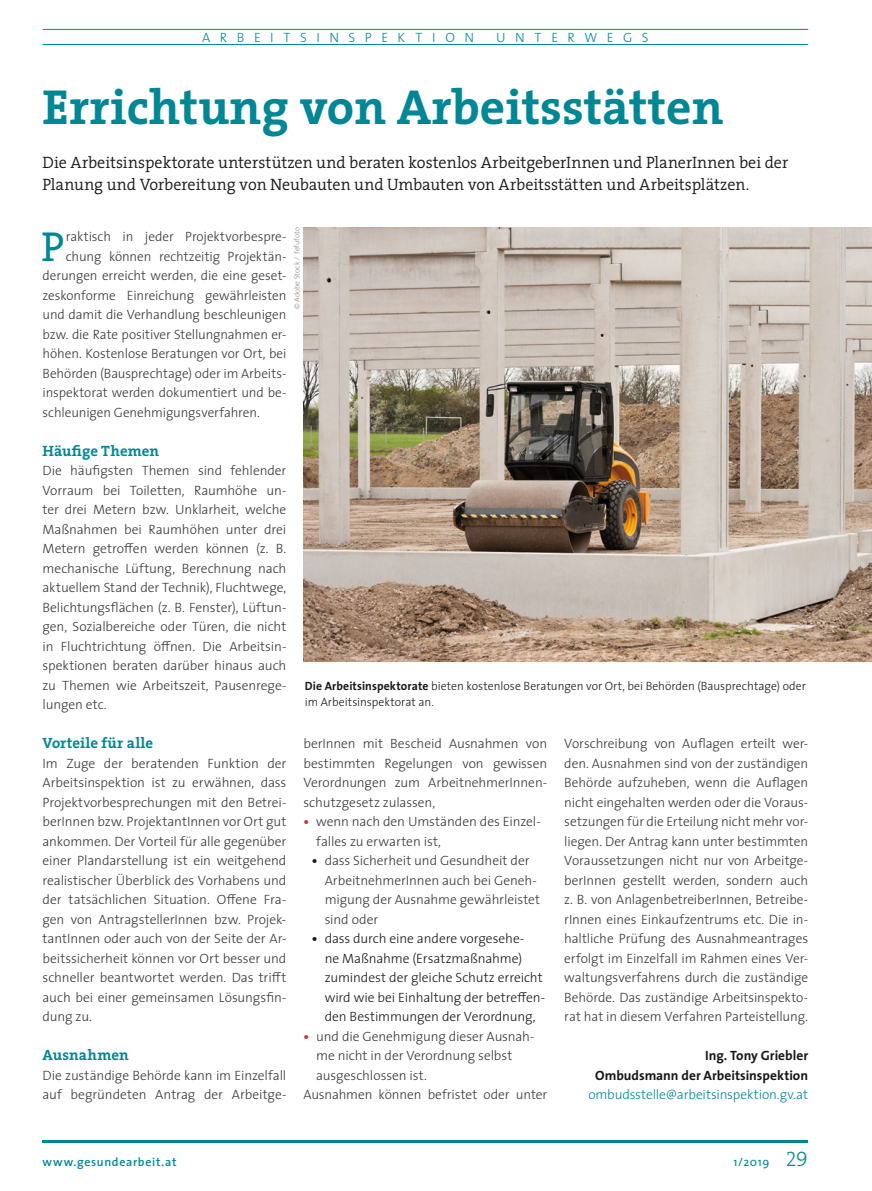
<style>
.page{position:relative;width:872px;height:1191px;background:#fff}
.page>*{position:absolute;margin:0;border:0;box-sizing:border-box;transform-origin:0 0}
.t1{font:700 49.5px "The Serif";color:#008795}
.t2{font:42.45px "The Serif";color:#008795}
.t3{font:300 16.5px/22.5px "The Serif";letter-spacing:-.005em;color:#1a171c}
.t4{font:700 15px "The Serif";letter-spacing:.005em;color:#008795}
.t5{font:300 13.5px/19.5px "The Sans";letter-spacing:-.01em;color:#38373a;text-align:justify}
.t6{font:300 13.5px/19.5px "The Sans";letter-spacing:-.01em;color:#1a171c}
.t7{font:700 13.5px/19.5px "The Sans";color:#1a171c;text-align:right}
.t8{font:300 13.5px "The Sans";letter-spacing:-.01em;color:#008795}
.t9{font:300 13.5px "The Sans";letter-spacing:.71em;color:#008795}
.t10{font:300 13.5px "The Sans";letter-spacing:.705em;color:#008795}
.t11{font:300 12px/16.5px "The Sans";color:#1a171c}
.t12{font:600 12px "The Sans";letter-spacing:.06em;color:#008795}
.t13{font:12px "The Sans";color:#008795}
.t14{font:300 7.5px "The Sans";color:#888785}
.s1{font-weight:700}
.s2{font-weight:700;color:#c73642}
.s3{font-weight:700;color:#1a171c}
.s4{font-family:"The Serif Light Caps";font-size:21px}
</style>
<div class="page">
<hr style="left:43px;top:1140px;width:765px;height:2px;background:#008795">
<hr style="left:43px;top:29px;width:765px;height:1px;background:#008795">
<hr style="left:43px;top:44px;width:765px;height:1px;background:#008795">
<img style="left:304px;top:227px;width:568px;height:434px">
<p class="t9" style="left:202px;top:26px;width:274px">ARBEITSINSPEKTION</p>
<p class="t10" style="left:496px;top:26px;width:154px">UNTERWEGS</p>
<h1 class="t1" style="left:43px;top:66px;width:682px">Errichtung von Arbeitsstätten</h1>
<p class="t3" style="left:43px;top:150px;width:747px">Die Arbeitsinspektorate unterstützen und beraten kostenlos ArbeitgeberInnen und PlanerInnen bei der<br>Planung und Vorbereitung von Neubauten und Umbauten von Arbeitsstätten und Arbeitsplätzen.</p>
<h2 class="t2" style="left:41px;top:211px;width:24px">P</h2>
<p class="t5" style="left:66px;top:226px;width:222px">raktisch in jeder Projektvorbespre-</p>
<p class="t5" style="left:66px;top:246px;width:222px">chung können rechtzeitig Projektän-</p>
<p class="t5" style="left:43px;top:265px;width:245px">derungen erreicht werden, die eine geset-</p>
<p class="t5" style="left:43px;top:285px;width:245px">zeskonforme Einreichung gewährleisten</p>
<p class="t5" style="left:43px;top:304px;width:245px">und damit die Verhandlung beschleunigen</p>
<p class="t5" style="left:43px;top:324px;width:245px">bzw. die Rate positiver Stellungnahmen er-</p>
<p class="t5" style="left:43px;top:343px;width:245px">höhen. Kostenlose Beratungen vor Ort, bei</p>
<p class="t5" style="left:43px;top:363px;width:245px">Behörden (Bausprechtage) oder im Arbeits-</p>
<p class="t5" style="left:43px;top:382px;width:245px">inspektorat werden dokumentiert und be-</p>
<p class="t5" style="left:43px;top:402px;width:219px">schleunigen Genehmigungsverfahren.</p>
<p class="t4" style="left:43px;top:438px;width:118px">Häufige Themen</p>
<p class="t5" style="left:43px;top:460px;width:245px">Die häufigsten Themen sind fehlender Vorraum bei Toiletten, Raumhöhe un&shy;ter drei Metern bzw. Unklarheit, welche Maßnahmen bei Raumhöhen unter drei Metern getroffen werden können (z. B. mechanische Lüftung, Berechnung nach aktuellem Stand der Technik), Fluchtwege, Belichtungsflächen (z. B. Fenster), Lüftun&shy;gen, Sozialbereiche oder Türen, die nicht in Fluchtrichtung öffnen. Die Arbeitsin&shy;spektionen beraten darüber hinaus auch zu Themen wie Arbeitszeit, Pausenrege&shy;lungen etc.</p>
<p class="t4" style="left:43px;top:730px;width:112px">Vorteile für alle</p>
<p class="t5" style="left:43px;top:753px;width:245px">Im Zuge der beratenden Funktion der Arbeitsinspektion ist zu erwähnen, dass Projektvorbesprechungen mit den Betrei&shy;berInnen bzw. ProjektantInnen vor Ort gut ankommen. Der Vorteil für alle gegenüber einer Plandarstellung ist ein weitgehend realistischer Überblick des Vorhabens und der tatsächlichen Situation. Offene Fra&shy;gen von AntragstellerInnen bzw. Projek&shy;tantInnen oder auch von der Seite der Ar&shy;beitssicherheit können vor Ort besser und schneller beantwortet werden. Das trifft auch bei einer gemeinsamen Lösungsfin&shy;dung zu.</p>
<p class="t4" style="left:43px;top:1042px;width:88px">Ausnahmen</p>
<p class="t5" style="left:43px;top:1065px;width:245px">Die zuständige Behörde kann im Einzelfall auf begründeten Antrag der Arbeitge-</p>
<p class="t14" style="left:291px;top:309px;width:83px;rotate:-90deg">© Adobe Stock / fefufoto</p>
<p class="t11" style="left:305px;top:677px;width:502px"><span class="s1">Die Arbeitsinspektorate</span> bieten kostenlose Beratungen vor Ort, bei Behörden (Bausprechtage) oder im Arbeitsinspektorat an.</p>
<p class="t5" style="left:303px;top:733px;width:245px">berInnen mit Bescheid Ausnahmen von bestimmten Regelungen von gewissen Verordnungen zum ArbeitnehmerInnen&shy;schutzgesetz zulassen,</p>
<p class="t5" style="left:316px;top:811px;width:226px;text-indent:-13px"><span class="s2">•</span> wenn nach den Umständen des Einzel&shy;falles zu erwarten ist,</p>
<p class="t5" style="left:325px;top:850px;width:217px;text-align:left;text-indent:-13px"><span class="s3">•</span> dass Sicherheit und Gesundheit der<br>ArbeitnehmerInnen auch bei Geneh&shy;migung der Ausnahme gewährleistet sind oder</p>
<p class="t6" style="left:325px;top:928px;width:222px;text-indent:-13px"><span class="s1">•</span> dass durch eine andere vorgesehe-<br>ne Maßnahme (Ersatzmaßnahme) zumindest der gleiche Schutz erreicht wird wie bei Einhaltung der betreffen&shy;den Bestimmungen der Verordnung,</p>
<p class="t5" style="left:303px;top:1026px;width:233px"><span class="s2">•</span> und die Genehmigung dieser Ausnah-</p>
<p class="t5" style="left:316px;top:1045px;width:198px">me nicht in der Verordnung selbst</p>
<p class="t5" style="left:316px;top:1065px;width:112px">ausgeschlossen ist.</p>
<p class="t5" style="left:303px;top:1084px;width:245px">Ausnahmen können befristet oder unter</p>
<p class="t5" style="left:564px;top:733px;width:245px">Vorschreibung von Auflagen erteilt wer&shy;den. Ausnahmen sind von der zuständigen Behörde aufzuheben, wenn die Auflagen nicht eingehalten werden oder die Voraus&shy;setzungen für die Erteilung nicht mehr vor&shy;liegen. Der Antrag kann unter bestimmten Voraussetzungen nicht nur von Arbeitge&shy;berInnen gestellt werden, sondern auch z. B. von AnlagenbetreiberInnen, Betreibe&shy;rInnen eines Einkaufzentrums etc. Die in&shy;haltliche Prüfung des Ausnahmeantrages erfolgt im Einzelfall im Rahmen eines Ver&shy;waltungsverfahrens durch die zuständige Behörde. Das zuständige Arbeitsinspekto&shy;rat hat in diesem Verfahren Parteistellung.</p>
<p class="t7" style="left:595px;top:1045px;width:214px">Ing. Tony Griebler<br>Ombudsmann der Arbeitsinspektion</p>
<p class="t8" style="left:588px;top:1083px;width:221px">ombudsstelle@arbeitsinspektion.gv.at</p>
<p class="t12" style="left:43px;top:1151px;width:136px">www.gesundearbeit.at</p>
<p class="t13" style="left:733px;top:1151px;width:76px">1/2019 <span class="s4">29</span></p>
</div>
